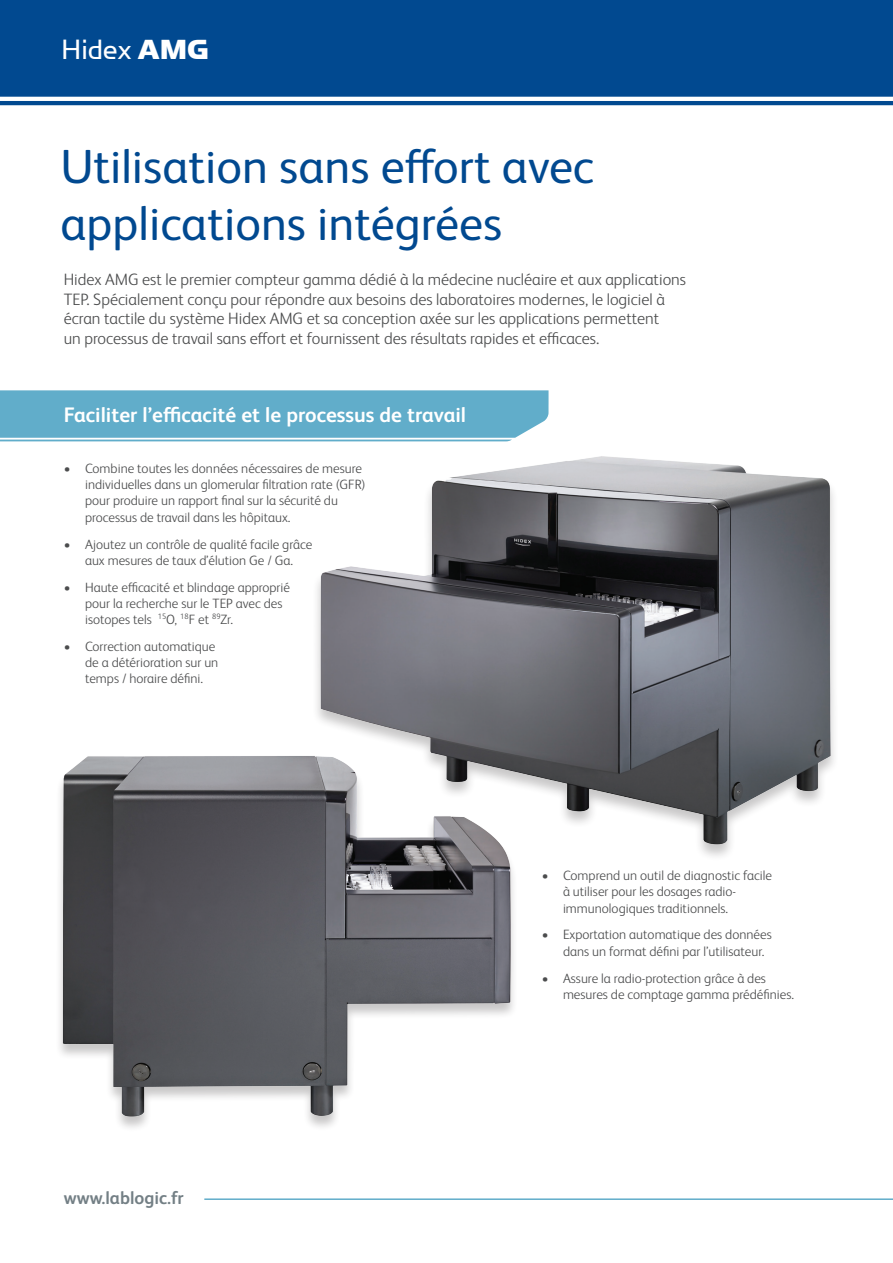
<style>
.page{position:relative;width:893px;height:1263px;background:#fff}
.page>*{position:absolute;margin:0;border:0;box-sizing:border-box;transform-origin:0 0}
.t1{font:48px/57.6px "FS Albert Pro";color:#014990}
.t2{font:31.5px "Simian Display Orangutan";letter-spacing:-.01em;color:#fff}
.t3{font:700 21px "FS Albert Pro";color:#fff}
.t4{font:700 18px "FS Albert Pro";color:#737f85}
.t5{font:300 16.5px/19.8px "FS Albert Pro";color:#4b4c4d}
.t6{font:300 13.5px/16.2px "FS Albert Pro";color:#4b4c4d}
.s1{font-family:"Simian Display Chimpanzee"}
</style>
<div class="page">
<div style="left:0;top:0;width:893px;height:105px;background:#014990"></div>
<hr style="left:204px;top:1198px;width:689px;height:2px;background:#61adca">
<svg style="left:0;top:390px;width:549px;height:51px;background:#68b1cc"></svg>
<img style="left:297px;top:439px;width:537px;height:417px">
<img style="left:59px;top:737px;width:475px;height:391px">
<h2 class="t2" style="left:61px;top:33px;width:149px">Hidex <span class="s1">AMG</span></h2>
<h1 class="t1" style="left:61px;top:134px;width:535px">Utilisation sans effort avec applications intégrées</h1>
<p class="t5" style="left:64px;top:268px;width:624px">Hidex AMG est le premier compteur gamma dédié à la médecine nucléaire et aux applications TEP. Spécialement conçu pour répondre aux besoins des laboratoires modernes, le logiciel à écran tactile du système Hidex AMG et sa conception axée sur les applications permettent<br>un processus de travail sans effort et fournissent des résultats rapides et efficaces.</p>
<h3 class="t3" style="left:64px;top:400px;width:404px">Faciliter l’efficacité et le processus de travail</h3>
<p class="t6" style="left:85px;top:459px;width:282px;text-indent:-21px">• Combine toutes les données nécessaires de mesure individuelles dans un glomerular filtration rate (GFR) pour produire un rapport final sur la sécurité du processus de travail dans les hôpitaux.</p>
<p class="t6" style="left:64px;top:535px;width:250px;text-align:center">• Ajoutez un contrôle de qualité facile grâce aux mesures de taux d’élution Ge / Ga.</p>
<p class="t6" style="left:85px;top:578px;width:207px;text-indent:-21px">• Haute efficacité et blindage approprié pour la recherche sur le TEP avec des isotopes tels <sup>15</sup>O, <sup>18</sup>F et <sup>89</sup>Zr.</p>
<p class="t6" style="left:85px;top:637px;width:135px;text-indent:-21px">• Correction automatique de a détérioration sur un temps / horaire défini.</p>
<h3 class="t4" style="left:64px;top:1185px;width:121px">www.lablogic.fr</h3>
<p class="t6" style="left:563px;top:867px;width:211px;text-indent:-21px">• Comprend un outil de diagnostic facile à utiliser pour les dosages radio&shy;immunologiques traditionnels.</p>
<p class="t6" style="left:563px;top:926px;width:210px;text-indent:-21px">• Exportation automatique des données dans un format défini par l’utilisateur.</p>
<p class="t6" style="left:563px;top:969px;width:233px;text-indent:-21px">• Assure la radio-protection grâce à des mesures de comptage gamma prédéfinies.</p>
</div>
